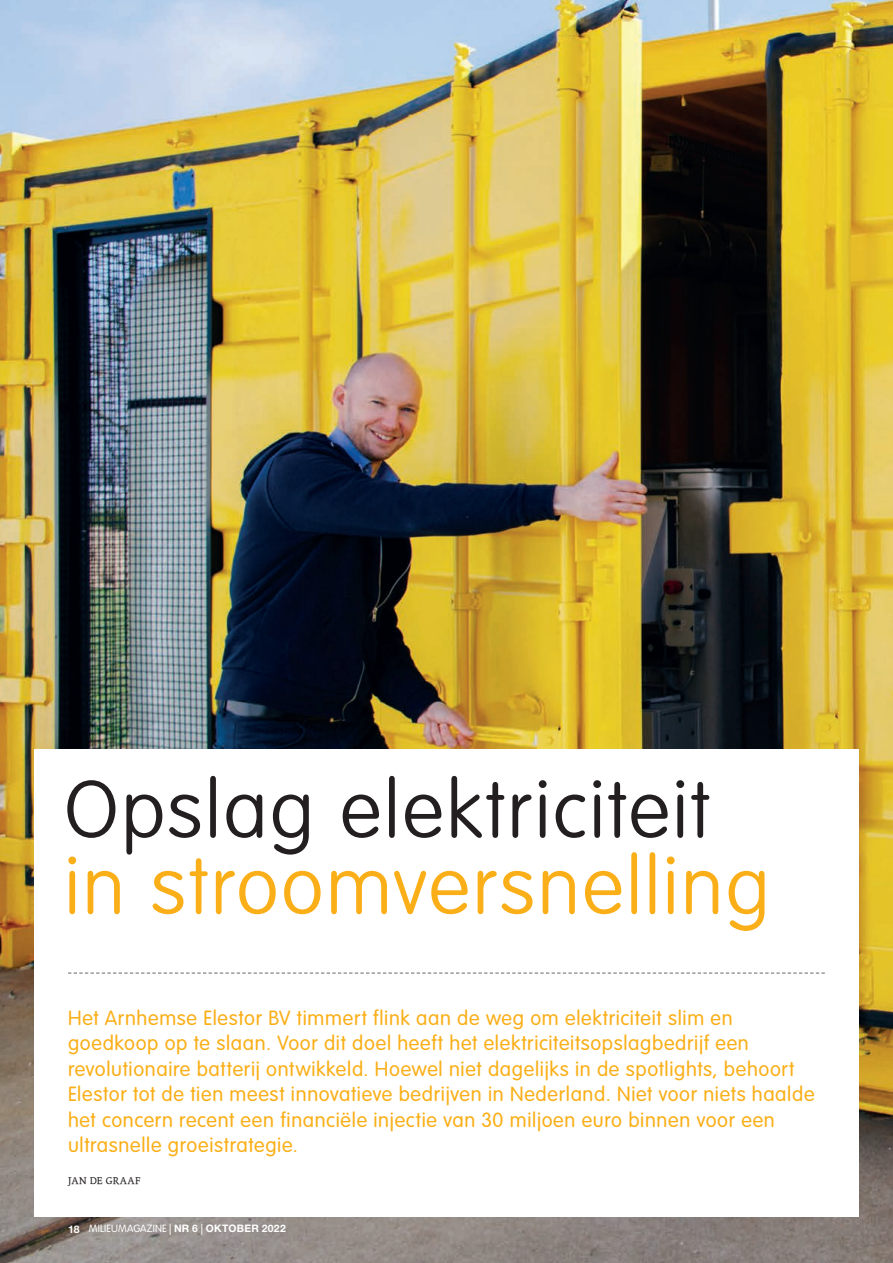
<style>
.page{position:relative;width:893px;height:1263px;background:#fff}
.page>*{position:absolute;margin:0;border:0;box-sizing:border-box;transform-origin:0 0}
.t1{font:100 79.65px "VAG Rounded Std";letter-spacing:.03em;color:#231f20}
.t2{font:100 79.65px "VAG Rounded Std";letter-spacing:.025em;color:#faaf18}
.t3{font:300 20.25px/25.5px "VAG Rounded Std";letter-spacing:.035em;color:#faaf18}
.t4{font:10.5px "Dolly Small Caps";letter-spacing:.045em;color:#231f20}
.t5{font:300 10.35px "VAG Rounded Std";letter-spacing:.02em;color:#fff}
.s1{font-family:"Helvetica Neue LT Std";font-weight:700;font-size:10.5px}
.s2{font-family:"Helvetica Neue LT Std";font-weight:700}
</style>
<div class="page">
<img style="left:0;top:0;width:893px;height:1263px">
<div style="left:34px;top:749px;width:825px;height:468px;background:#fff"></div>
<svg style="left:68px;top:972px;width:757px;height:2px"></svg>
<h1 class="t1" style="left:64px;top:764px;width:647px">Opslag elektriciteit</h1>
<h1 class="t2" style="left:64px;top:840px;width:707px">in stroomversnelling</h1>
<p class="t3" style="left:68px;top:1006px;width:748px">Het Arnhemse Elestor BV timmert flink aan de weg om elektriciteit slim en goedkoop op te slaan. Voor dit doel heeft het elektriciteitsopslagbedrijf een revolutionaire batterij ontwikkeld. Hoewel niet dagelijks in de spotlights, behoort Elestor tot de tien meest innovatieve bedrijven in Nederland. Niet voor niets haalde het concern recent een financiële injectie van 30 miljoen euro binnen voor een ultrasnelle groeistrategie.</p>
<p class="t4" style="left:68px;top:1175px;width:74px">JAN DE GRAAF</p>
<p class="t5" style="left:68px;top:1223px;width:219px"><span class="s1">18</span> MILIEUMAGAZINE | <span class="s2">NR 6</span> | <span class="s2">OKTOBER 2022</span></p>
</div>
